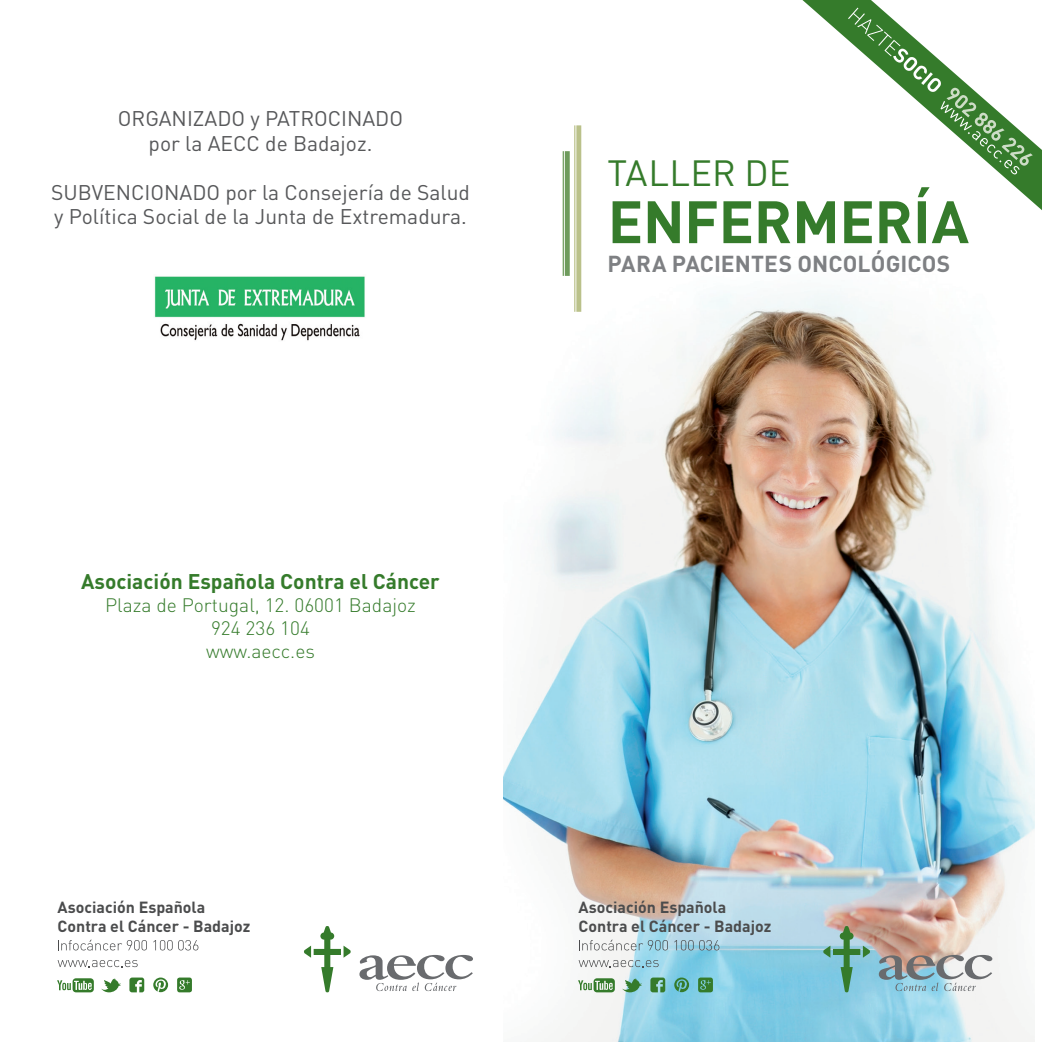
<style>
.page{position:relative;width:1042px;height:1042px;background:#fff}
.page>*{position:absolute;margin:0;border:0;box-sizing:border-box;transform-origin:0 0}
._01_Tit_Capitulo{font:700 58.8px "DIN Pro";letter-spacing:-.005em;color:#357b2b}
._01_Tit_Capitulo-2{font:36.05px "DIN Pro";letter-spacing:.005em;color:#357b2b}
._01_Tit_Capitulo-3{font:700 22.75px "DIN Pro";letter-spacing:.005em;color:#7e8083}
.t1{font:21px "DIN Pro";color:#57585a}
.t2{font:700 21px "DIN Pro";color:#357b2b}
.t3{font:300 19.25px "DIN Pro";color:#357b2b}
.t4{font:700 15.92px/19.2px "DIN Pro";color:#4b4c4d}
</style>
<div class="page">
<img style="left:504px;top:125px;width:530px;height:917px">
<svg style="left:823px;top:926px;width:47px;height:66px;background:#80b4af"></svg>
<svg style="left:879px;top:955px;width:113px;height:36px"></svg>
<svg style="left:304px;top:926px;width:47px;height:66px"></svg>
<svg style="left:359px;top:955px;width:114px;height:36px"></svg>
<svg style="left:578px;top:939px;width:90px;height:11px"></svg>
<svg style="left:674px;top:940px;width:19px;height:10px"></svg>
<svg style="left:699px;top:940px;width:20px;height:10px"></svg>
<svg style="left:578px;top:960px;width:80px;height:7px"></svg>
<svg style="left:622px;top:978px;width:20px;height:14px"></svg>
<svg style="left:650px;top:977px;width:15px;height:15px"></svg>
<svg style="left:674px;top:977px;width:15px;height:15px"></svg>
<svg style="left:578px;top:978px;width:37px;height:14px"></svg>
<svg style="left:698px;top:977px;width:15px;height:15px"></svg>
<svg style="left:58px;top:939px;width:89px;height:11px"></svg>
<svg style="left:153px;top:940px;width:45px;height:10px"></svg>
<svg style="left:58px;top:960px;width:80px;height:7px"></svg>
<svg style="left:101px;top:978px;width:20px;height:14px"></svg>
<svg style="left:129px;top:977px;width:15px;height:15px"></svg>
<svg style="left:153px;top:977px;width:15px;height:15px"></svg>
<svg style="left:57px;top:978px;width:37px;height:14px"></svg>
<svg style="left:177px;top:977px;width:15px;height:15px"></svg>
<svg style="left:802px;top:0;width:240px;height:210px"></svg>
<svg style="left:848px;top:8px;width:185px;height:166px"></svg>
<hr style="left:574px;top:125px;width:1px;height:187px;background:#bac18a">
<div style="left:576px;top:125px;width:5px;height:187px;background:#bac18a"></div>
<hr style="left:563px;top:151px;width:1px;height:125px;background:#6e9b5c">
<div style="left:565px;top:151px;width:5px;height:125px;background:#6e9b5c"></div>
<img style="left:154px;top:276px;width:211px;height:65px">
<p class="t1" style="left:118px;top:105px;width:287px">ORGANIZADO y PATROCINADO</p>
<p class="t1" style="left:149px;top:129px;width:225px">por la AECC de Badajoz.</p>
<p class="t1" style="left:51px;top:178px;width:420px">SUBVENCIONADO por la Consejería de Salud</p>
<p class="t1" style="left:54px;top:203px;width:414px">y Política Social de la Junta de Extremadura.</p>
<p class="_01_Tit_Capitulo-2" style="left:607px;top:145px;width:184px">TALLER DE</p>
<p class="_01_Tit_Capitulo" style="left:608px;top:173px;width:363px">ENFERMERÍA</p>
<p class="_01_Tit_Capitulo-3" style="left:607px;top:244px;width:344px">PARA PACIENTES ONCOLÓGICOS</p>
<p class="t2" style="left:81px;top:564px;width:360px">Asociación Española Contra el Cáncer</p>
<p class="t3" style="left:105px;top:590px;width:312px">Plaza de Portugal, 12. 06001 Badajoz</p>
<p class="t3" style="left:211px;top:613px;width:100px">924 236 104</p>
<p class="t3" style="left:206px;top:636px;width:110px">www.aecc.es</p>
<p class="t4" style="left:58px;top:895px;width:194px">Asociación Española<br>Contra el Cáncer - Badajoz</p>
<p class="t4" style="left:578px;top:895px;width:194px">Asociación Española<br>Contra el Cáncer - Badajoz</p>
</div>
